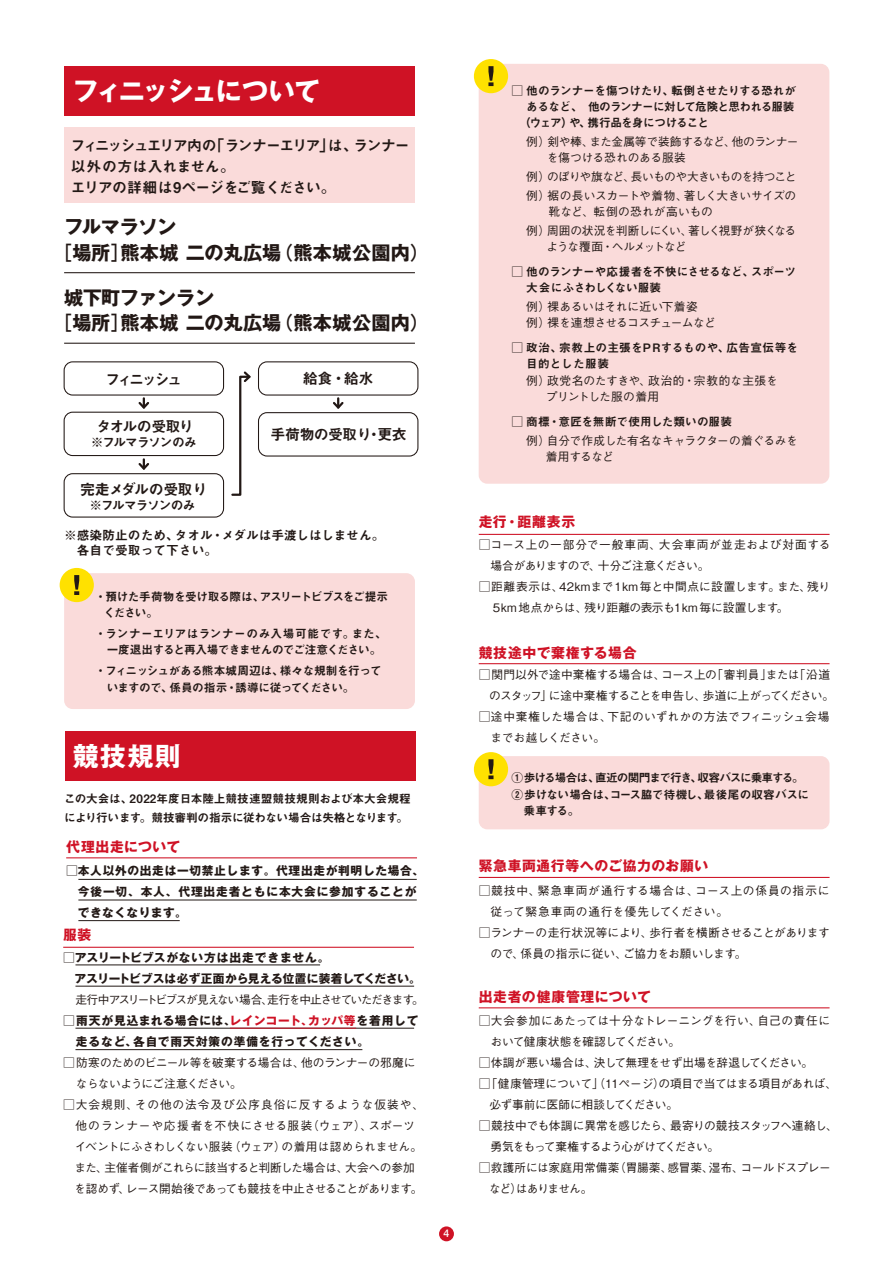
<style>
.page{position:relative;width:893px;height:1263px;background:#fff}
.page>*{position:absolute;margin:0;border:0;box-sizing:border-box;transform-origin:0 0}
.t1{font:700 26.1px "Gothic MB101 Pro";letter-spacing:-.06em;color:#fff}
.t2{font:700 26.1px "Gothic MB101 Pro";letter-spacing:-.04em;color:#fff}
.t3{font:700 19.2px/25.5px "Gothic MB101 Pro";letter-spacing:.005em;color:#221815}
.t4{font:15px "Midashi Go Pro MB31";letter-spacing:-.055em;color:#221815}
.t5{font:15px "Midashi Go Pro MB31";letter-spacing:-.09em;color:#221815}
.t6{font:14.85px/21px "Midashi Go Pro MB31";letter-spacing:-.055em;color:#221815}
.t7{font:700 13.8px "Gothic MB101 Pro";letter-spacing:.045em;color:#cf1225}
.t8{font:12.75px/15.3px "Midashi Go Pro MB31";color:#221815}
.t9{font:12.75px "Midashi Go Pro MB31";letter-spacing:-.08em;color:#221815}
.t10{font:500 11.7px/21px "Gothic BBB Pro";letter-spacing:-.02em;color:#221815}
.t11{font:11.7px/16px "Midashi Go Pro MB31";letter-spacing:-.035em;color:#221815}
.t12{font:500 11.7px/21px "Gothic BBB Pro";color:#221815}
.t13{font:700 11.7px/21px "Gothic MB101 Pro";letter-spacing:.06em;color:#221815}
.t14{font:11.7px/19.5px "Midashi Go Pro MB31";letter-spacing:-.015em;color:#221815}
.t15{font:11.7px/16.4px "Midashi Go Pro MB31";letter-spacing:-.065em;color:#221815}
.t16{font:700 11.7px/21px "Gothic MB101 Pro";letter-spacing:.08em;color:#221815}
.t17{font:500 11.7px/21px "Gothic BBB Pro";letter-spacing:-.05em;color:#221815}
.t18{font:700 11.7px/21px "Gothic MB101 Pro";letter-spacing:.01em;color:#221815}
.t19{font:500 11.7px/21px "Gothic BBB Pro";letter-spacing:.025em;color:#221815}
.t20{font:500 11.7px/21px "Gothic BBB Pro";letter-spacing:.06em;color:#221815}
.t21{font:500 11.7px/18.8px "Gothic BBB Pro";letter-spacing:-.04em;color:#221815}
.t22{font:500 11.7px "Gothic BBB Pro";letter-spacing:-.11em;color:#221815}
.t23{font:11.7px/16px "Midashi Go Pro MB31";letter-spacing:-.055em;color:#221815}
.t24{font:500 11.7px/16px "Gothic BBB Pro";letter-spacing:.01em;color:#221815}
.t25{font:11.7px/16px "Midashi Go Pro MB31";letter-spacing:.02em;color:#221815}
.t26{font:11.7px "Midashi Go Pro MB31";letter-spacing:-.07em;color:#221815}
.t27{font:11.7px "Midashi Go Pro MB31";color:#221815}
.t28{font:11.7px "Midashi Go Pro MB31";letter-spacing:-.075em;color:#221815}
.t29{font:500 11.7px "Gothic BBB Pro";letter-spacing:-.09em;color:#221815}
.t30{font:500 10.65px "Helvetica Neue";color:#fff}
.s1{font-weight:500}
.s2{font-family:"Gothic BBB Pro";font-weight:500}
.s3{color:#cf1225}
</style>
<div class="page">
<div style="left:479px;top:64px;width:350px;height:420px;background:#fadbda;border-radius:9px"></div>
<div style="left:474px;top:59px;width:34px;height:34px;background:#ffe100;border-radius:50%"></div>
<svg style="left:488px;top:66px;width:5px;height:20px"></svg>
<div style="left:64px;top:128px;width:351px;height:75px;background:#fadbda"></div>
<hr style="left:479px;top:534px;width:350px;height:1px;background:#cf1225">
<hr style="left:479px;top:877px;width:350px;height:1px;background:#cf1225">
<hr style="left:479px;top:1007px;width:350px;height:1px;background:#cf1225">
<div style="left:64px;top:66px;width:351px;height:50px;background:#cf1225"></div>
<hr style="left:64px;top:272px;width:351px;height:1px;background:#221815">
<hr style="left:64px;top:343px;width:351px;height:1px;background:#221815">
<div style="left:479px;top:756px;width:350px;height:73px;background:#fadbda;border-radius:9px"></div>
<hr style="left:479px;top:663px;width:350px;height:1px;background:#cf1225">
<div style="left:64px;top:573px;width:351px;height:136px;background:#fadbda;border-radius:9px"></div>
<div style="left:64px;top:361px;width:160px;height:35px;border:1px solid #221815;border-radius:9px"></div>
<div style="left:258px;top:361px;width:160px;height:35px;border:1px solid #221815;border-radius:9px"></div>
<div style="left:64px;top:412px;width:160px;height:44px;border:1px solid #221815;border-radius:9px"></div>
<div style="left:64px;top:473px;width:160px;height:45px;border:1px solid #221815;border-radius:9px"></div>
<svg style="left:138px;top:398px;width:12px;height:11px"></svg>
<svg style="left:138px;top:459px;width:12px;height:11px"></svg>
<div style="left:258px;top:412px;width:160px;height:45px;border:1px solid #221815;border-radius:9px"></div>
<svg style="left:333px;top:398px;width:11px;height:11px"></svg>
<svg style="left:231px;top:371px;width:20px;height:125px"></svg>
<div style="left:474px;top:752px;width:34px;height:34px;background:#ffe100;border-radius:50%"></div>
<svg style="left:488px;top:759px;width:5px;height:20px"></svg>
<div style="left:60px;top:568px;width:34px;height:34px;background:#ffe100;border-radius:50%"></div>
<svg style="left:74px;top:575px;width:5px;height:20px"></svg>
<div style="left:439px;top:1226px;width:15px;height:15px;background:#cf1225;border-radius:50%"></div>
<hr style="left:66px;top:857px;width:351px;height:1px;background:#cf1225">
<hr style="left:63px;top:947px;width:351px;height:1px;background:#cf1225">
<hr style="left:75px;top:965px;width:245px;height:1px;background:#221815">
<hr style="left:75px;top:1028px;width:339px;height:1px;background:#221815">
<hr style="left:230px;top:1028px;width:126px;height:1px;background:#cf1225">
<hr style="left:75px;top:1049px;width:287px;height:1px;background:#221815">
<hr style="left:75px;top:986px;width:339px;height:1px;background:#221815">
<div style="left:65px;top:731px;width:351px;height:50px;background:#cf1225"></div>
<hr style="left:78px;top:879px;width:339px;height:1px;background:#221815">
<hr style="left:78px;top:900px;width:339px;height:1px;background:#221815">
<hr style="left:78px;top:920px;width:102px;height:1px;background:#221815">
<h1 class="t1" style="left:73px;top:70px;width:249px">フィニッシュについて</h1>
<p class="t6" style="left:71px;top:133px;width:340px">フィニッシュエリア内の「ランナーエリア」は、ランナー以外の方は入れません。<br>エリアの詳細は9ページをご覧ください。</p>
<h2 class="t3" style="left:53px;top:212px;width:377px;text-indent:11px">フルマラソン<br><span class="s1">［</span>場所<span class="s1">］</span>熊本城 二の丸広場<span class="s1">（</span>熊本城公園内<span class="s1">）</span></h2>
<h2 class="t3" style="left:53px;top:282px;width:377px;text-indent:11px">城下町ファンラン<br><span class="s1">［</span>場所<span class="s1">］</span>熊本城 二の丸広場<span class="s1">（</span>熊本城公園内<span class="s1">）</span></h2>
<p class="t4" style="left:105px;top:367px;width:78px">フィニッシュ</p>
<p class="t4" style="left:303px;top:366px;width:73px">給食・給水</p>
<p class="t5" style="left:96px;top:415px;width:99px">タオルの受取り</p>
<p class="t9" style="left:91px;top:432px;width:108px">※フルマラソンのみ</p>
<p class="t4" style="left:80px;top:478px;width:129px">完走メダルの受取り</p>
<p class="t9" style="left:90px;top:495px;width:108px">※フルマラソンのみ</p>
<p class="t8" style="left:64px;top:526px;width:322px">※感染防止のため、タオル・メダルは手渡しはしません。　各自で受取って下さい。</p>
<p class="t4" style="left:270px;top:422px;width:138px">手荷物の受取り・更衣</p>
<p class="t23" style="left:104px;top:587px;width:286px;text-indent:-9px">・預けた手荷物を受け取る際は、アスリートビブスをご提示ください。</p>
<p class="t11" style="left:95px;top:624px;width:294px">・ランナーエリアはランナーのみ入場可能です。また、　一度退出すると再入場できませんのでご注意ください。</p>
<p class="t11" style="left:95px;top:661px;width:288px">・フィニッシュがある熊本城周辺は、様々な規制を行って　いますので、係員の指示・誘導に従ってください。</p>
<h1 class="t2" style="left:73px;top:734px;width:110px">競技規則</h1>
<p class="t14" style="left:64px;top:787px;width:348px">この大会は、2022年度日本陸上競技連盟競技規則および本大会規程により行います。競技審判の指示に従わない場合は失格となります。</p>
<p class="t7" style="left:66px;top:835px;width:115px">代理出走について</p>
<p class="t13" style="left:78px;top:859px;width:348px;text-indent:-12px"><span class="s2">□</span>本人以外の出走は一切禁止します。代理出走が判明した場合、今後一切、本人、代理出走者ともに本大会に参加することができなくなります。</p>
<p class="t7" style="left:63px;top:923px;width:30px">服装</p>
<p class="t18" style="left:75px;top:946px;width:348px;text-indent:-11px"><span class="s2">□</span>アスリートビブスがない方は出走できません。<br>アスリートビブスは必ず正面から見える位置に装着してください。</p>
<p class="t22" style="left:75px;top:990px;width:350px">走行中アスリートビブスが見えない場合、走行を中止させていただきます。</p>
<p class="t16" style="left:63px;top:1009px;width:357px"><span class="s2">□</span>雨天が見込まれる場合には、<span class="s3">レインコート、カッパ等</span>を着用して　走るなど、各自で雨天対策の準備を行ってください。</p>
<p class="t10" style="left:76px;top:1051px;width:341px;text-indent:-13px">□防寒のためのビニール等を破棄する場合は、他のランナーの邪魔にならないようにご注意ください。</p>
<p class="t10" style="left:74px;top:1093px;width:351px;text-indent:-11px">□大会規則、その他の法令及び公序良俗に反するような仮装や、他のランナーや応援者を不快にさせる服装（ウェア）、スポーツイベントにふさわしくない服装（ウェア）の着用は認められません。また、主催者側がこれらに該当すると判断した場合は、大会への参加を認めず、レース開始後であっても競技を中止させることがあります。</p>
<p class="t30" style="left:443px;top:1225px;width:7px">4</p>
<p class="t11" style="left:511px;top:81px;width:286px">□ 他のランナーを傷つけたり、転倒させたりする恐れが</p>
<p class="t26" style="left:526px;top:97px;width:270px">あるなど、他のランナーに対して危険と思われる服装</p>
<p class="t28" style="left:519px;top:114px;width:191px">（ウェア）や、携行品を身につけること</p>
<p class="t10" style="left:547px;top:132px;width:253px;line-height:16px;text-indent:-20px">例）剣や棒、また金属等で装飾するなど、他のランナーを傷つける恐れのある服装</p>
<p class="t21" style="left:526px;top:166px;width:272px">例）のぼりや旗など、長いものや大きいものを持つこと例）裾の長いスカートや着物、著しく大きいサイズの</p>
<p class="t10" style="left:526px;top:201px;width:271px;line-height:18.8px;text-indent:22px">靴など、転倒の恐れが高いもの<br>例）周囲の状況を判断しにくい、著しく視野が狭くなる</p>
<p class="t29" style="left:534px;top:237px;width:153px">　ような覆面・ヘルメットなど</p>
<p class="t11" style="left:526px;top:262px;width:271px;text-indent:-15px">□ 他のランナーや応援者を不快にさせるなど、スポーツ大会にふさわしくない服装</p>
<p class="t10" style="left:526px;top:297px;width:191px;line-height:16px">例）裸あるいはそれに近い下着姿<br>例）裸を連想させるコスチュームなど</p>
<p class="t25" style="left:526px;top:338px;width:274px;text-indent:-15px">□ 政治、宗教上の主張をPRするものや、広告宣伝等を目的とした服装</p>
<p class="t24" style="left:546px;top:371px;width:234px;text-indent:-19px">例）政党名のたすきや、政治的・宗教的な主張をプリントした服の着用</p>
<p class="t27" style="left:511px;top:412px;width:222px">□ 商標・意匠を無断で使用した類いの服装</p>
<p class="t10" style="left:546px;top:431px;width:254px;line-height:16px;text-indent:-19px">例）自分で作成した有名なキャラクターの着ぐるみを着用するなど</p>
<p class="t7" style="left:479px;top:510px;width:98px">走行・距離表示</p>
<p class="t19" style="left:479px;top:533px;width:353px">□コース上の一部分で一般車両、大会車両が並走および対面する　場合がありますので、十分ご注意ください。</p>
<p class="t12" style="left:493px;top:575px;width:339px;text-indent:-14px">□距離表示は、42kmまで1km 毎と中間点に設置します。また、残り<br>5km 地点からは、残り距離の表示も1km 毎に設置します。</p>
<p class="t7" style="left:479px;top:641px;width:159px">競技途中で棄権する場合</p>
<p class="t10" style="left:489px;top:663px;width:346px;text-indent:-11px">□関門以外で途中棄権する場合は、コース上の｢審判員｣または｢沿道のスタッフ」に途中棄権することを申告し、歩道に上がってください。</p>
<p class="t12" style="left:490px;top:705px;width:341px;text-indent:-12px">□途中棄権した場合は、下記のいずれかの方法でフィニッシュ会場までお越しください。</p>
<p class="t15" style="left:511px;top:768px;width:299px">① 歩ける場合は、直近の関門まで行き、収容バスに乗車する。<br>②歩けない場合は、コース脇で待機し、最後尾の収容バスに　乗車する。</p>
<p class="t7" style="left:479px;top:854px;width:231px">緊急車両通行等へのご協力のお願い</p>
<p class="t20" style="left:490px;top:878px;width:341px;text-indent:-12px">□競技中、緊急車両が通行する場合は、コース上の係員の指示に従って緊急車両の通行を優先してください。</p>
<p class="t10" style="left:490px;top:920px;width:341px;text-indent:-12px">□ランナーの走行状況等により、歩行者を横断させることがありますので、係員の指示に従い、ご協力をお願いします。</p>
<p class="t7" style="left:479px;top:985px;width:174px">出走者の健康管理について</p>
<p class="t10" style="left:479px;top:1009px;width:353px">□大会参加にあたっては十分なトレーニングを行い、自己の責任に　おいて健康状態を確認してください。</p>
<p class="t10" style="left:479px;top:1051px;width:336px">□体調が悪い場合は、決して無理をせず出場を辞退してください。</p>
<p class="t10" style="left:479px;top:1072px;width:360px">□｢健康管理について」（11ページ）の項目で当てはまる項目があれば、　必ず事前に医師に相談してください。</p>
<p class="t17" style="left:479px;top:1114px;width:361px">□競技中でも体調に異常を感じたら、最寄りの競技スタッフへ連絡し、　勇気をもって棄権するよう心がけてください。</p>
<p class="t10" style="left:479px;top:1156px;width:353px">□救護所には家庭用常備薬（胃腸薬、感冒薬、湿布、コールドスプレー　など）はありません。</p>
</div>
